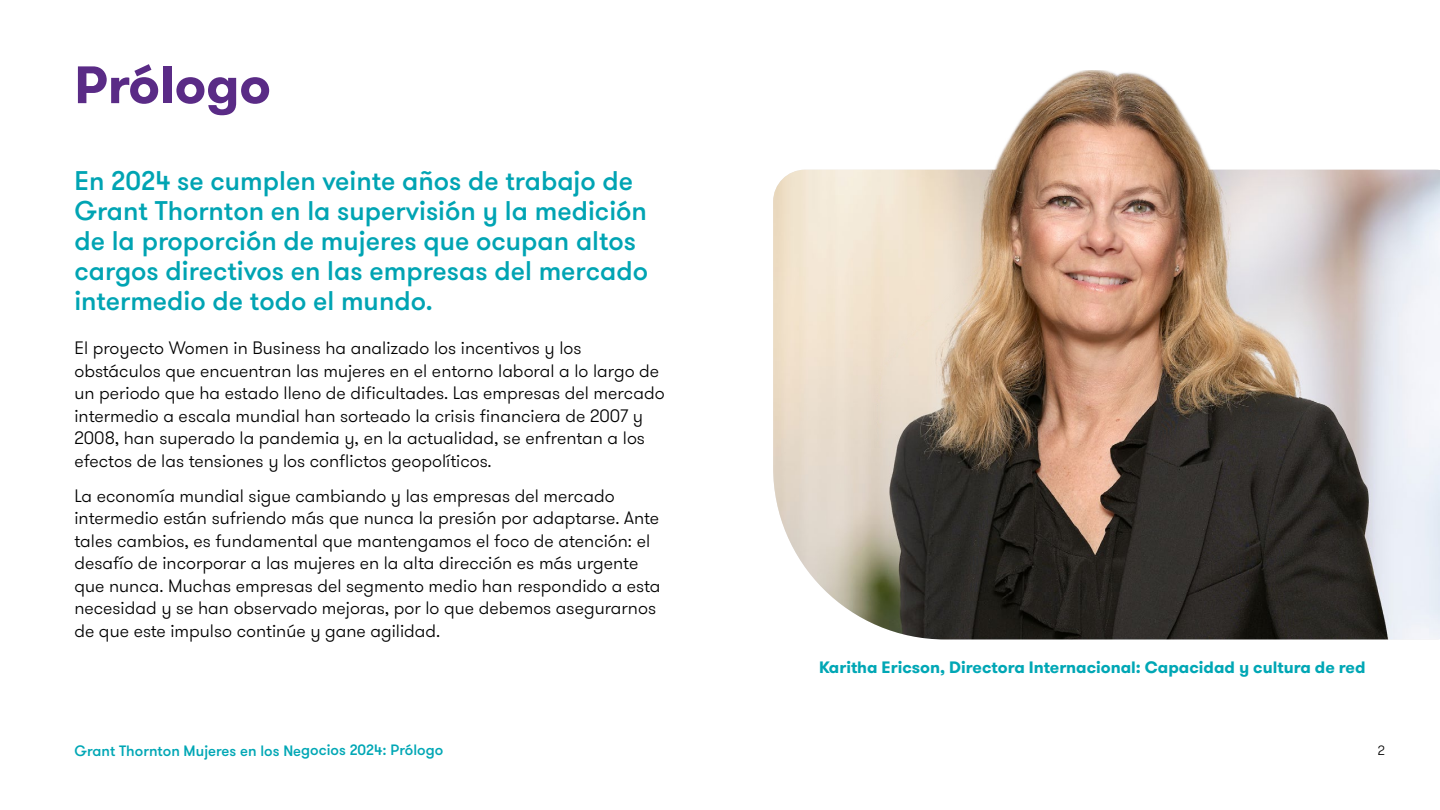
<style>
.page{position:relative;width:1440px;height:810px;background:#fff}
.page>*{position:absolute;margin:0;border:0;box-sizing:border-box;transform-origin:0 0}
.t1{font:700 52.5px "GT Walsheim Pro";color:#5a2b86}
.t2{font:500 27px/30px "GT Walsheim Pro";color:#00a4b3}
.t3{font:300 18px/22.5px "GT Walsheim Pro";color:#000}
.t4{font:700 16.5px "GT Walsheim Pro";color:#00a7b5}
.t5{font:500 15px "GT Walsheim Pro";letter-spacing:-.005em;color:#00a7b5}
.t6{font:300 13.5px "GT Walsheim Pro";color:#000}
</style>
<div class="page">
<img style="left:773px;top:170px;width:667px;height:469px">
<img style="left:847px;top:70px;width:452px;height:377px">
<h1 class="t1" style="left:74px;top:51px;width:198px">Prólogo</h1>
<h2 class="t2" style="left:74px;top:167px;width:575px">En 2024 se cumplen veinte años de trabajo de Grant Thornton en la supervisión y la medición de la proporción de mujeres que ocupan altos cargos directivos en las empresas del mercado intermedio de todo el mundo.</h2>
<p class="t3" style="left:74px;top:337px;width:592px">El proyecto Women in Business ha analizado los incentivos y los obstáculos que encuentran las mujeres en el entorno laboral a lo largo de un periodo que ha estado lleno de dificultades. Las empresas del mercado intermedio a escala mundial han sorteado la crisis financiera de 2007 y 2008, han superado la pandemia y, en la actualidad, se enfrentan a los efectos de las tensiones y los conflictos geopolíticos.</p>
<p class="t3" style="left:74px;top:485px;width:588px">La economía mundial sigue cambiando y las empresas del mercado intermedio están sufriendo más que nunca la presión por adaptarse. Ante tales cambios, es fundamental que mantengamos el foco de atención: el desafío de incorporar a las mujeres en la alta dirección es más urgente que nunca. Muchas empresas del segmento medio han respondido a esta necesidad y se han observado mejoras, por lo que debemos asegurarnos de que este impulso continúe y gane agilidad.</p>
<p class="t5" style="left:74px;top:741px;width:370px">Grant Thornton Mujeres en los Negocios 2024: Prólogo</p>
<p class="t4" style="left:819px;top:656px;width:548px">Karitha Ericson, Directora Internacional: Capacidad y cultura de red</p>
<p class="t6" style="left:1378px;top:741px;width:9px">2</p>
</div>
